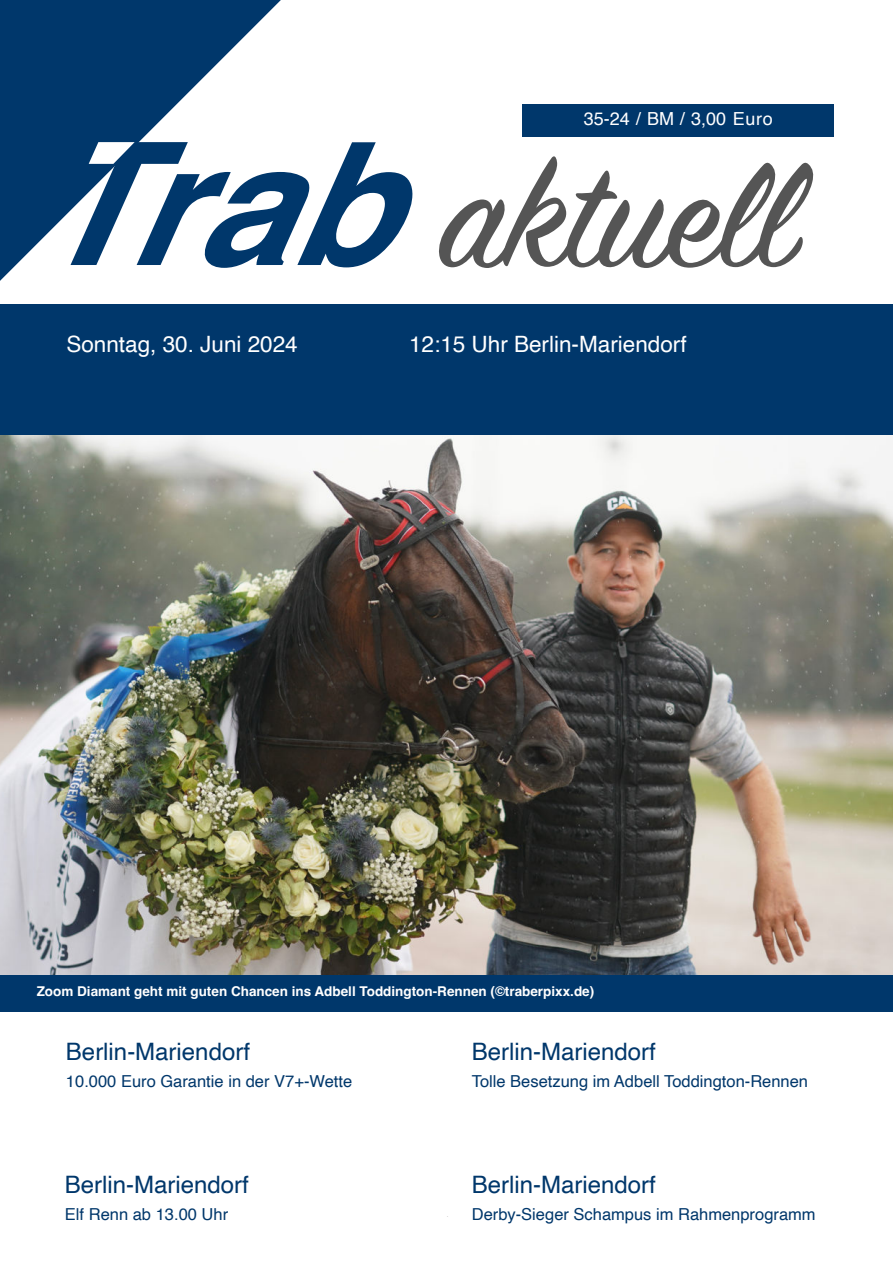
<style>
.page{position:relative;width:893px;height:1263px;background:#fff}
.page>*{position:absolute;margin:0;border:0;box-sizing:border-box;transform-origin:0 0}
.t1{font:165px "Sign Painter House Script";color:#555}
.t2{font:24px "Helvetica";color:#00376b}
.t3{font:22.5px "Helvetica";color:#fff}
.t4{font:18px "Helvetica";color:#fff}
.t5{font:16.5px "Helvetica";color:#00376b}
.t6{font:700 13.5px "Helvetica";color:#fff}
.s1{font-family:"Helvetica";font-weight:700;font-style:italic;font-size:170.7px;color:#00376b}
</style>
<div class="page">
<svg style="left:0;top:0;width:281px;height:281px"></svg>
<div style="left:523px;top:105px;width:311px;height:32px;background:#00376b"></div>
<div style="left:0;top:973px;width:893px;height:38px;background:#00376b"></div>
<div style="left:0;top:305px;width:893px;height:131px;background:#00376b"></div>
<svg style="left:89px;top:142px;width:46px;height:22px"></svg>
<img style="left:0;top:436px;width:893px;height:538px">
<p class="t4" style="left:584px;top:112px;width:191px">35-24 / BM / 3,00 Euro</p>
<h1 class="t1" style="left:31px;top:112px;width:766px"><span class="s1">Trab</span>aktuell</h1>
<h3 class="t3" style="left:66px;top:335px;width:233px">Sonntag, 30. Juni 2024</h3>
<h3 class="t3" style="left:409px;top:335px;width:279px">12:15 Uhr Berlin-Mariendorf</h3>
<p class="t6" style="left:37px;top:986px;width:559px">Zoom Diamant geht mit guten Chancen ins Adbell Toddington-Rennen (©traberpixx.de)</p>
<h2 class="t2" style="left:66px;top:1042px;width:186px">Berlin-Mariendorf</h2>
<p class="t5" style="left:66px;top:1075px;width:288px">10.000 Euro Garantie in der V7+-Wette</p>
<h2 class="t2" style="left:65px;top:1176px;width:186px">Berlin-Mariendorf</h2>
<p class="t5" style="left:65px;top:1208px;width:165px">Elf Renn ab 13.00 Uhr</p>
<h2 class="t2" style="left:472px;top:1042px;width:186px">Berlin-Mariendorf</h2>
<p class="t5" style="left:472px;top:1074px;width:338px">Tolle Besetzung im Adbell Toddington-Rennen</p>
<h2 class="t2" style="left:472px;top:1175px;width:186px">Berlin-Mariendorf</h2>
<p class="t5" style="left:472px;top:1208px;width:345px">Derby-Sieger Schampus im Rahmenprogramm</p>
</div>
